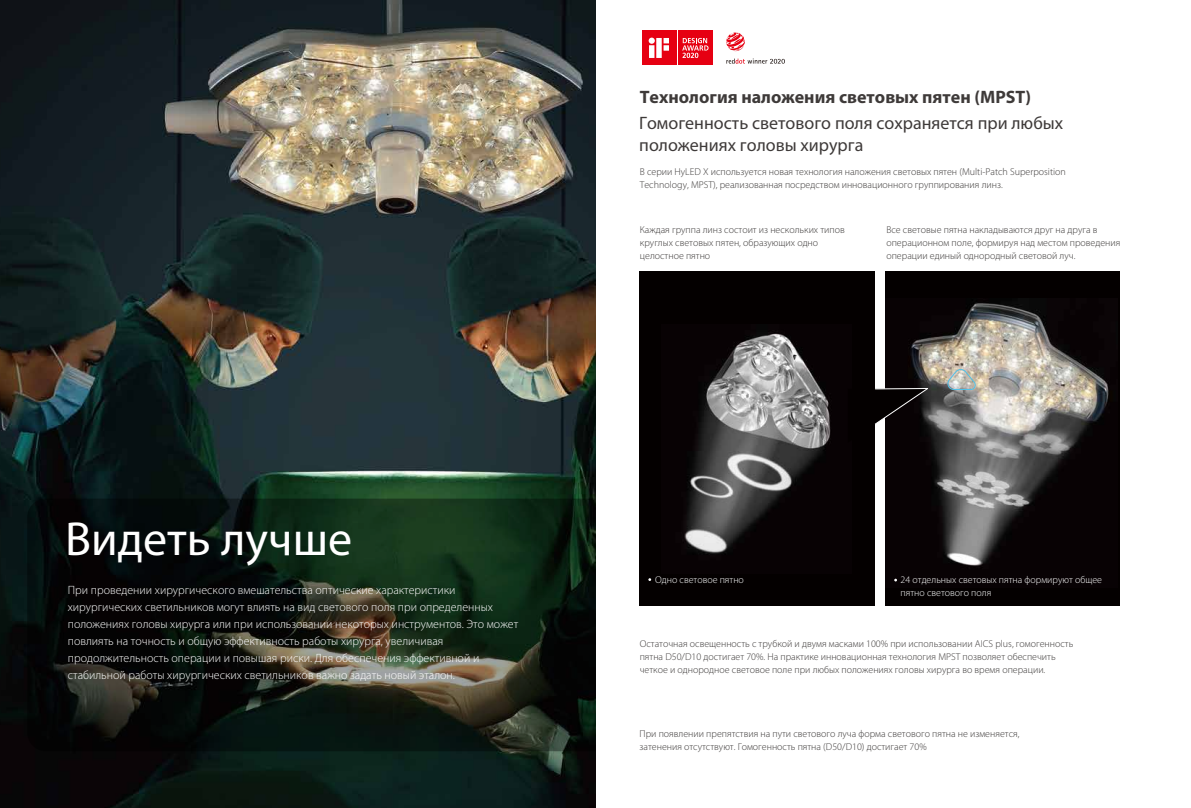
<style>
.page{position:relative;width:1191px;height:808px;background:#fff}
.page>*{position:absolute;margin:0;border:0;box-sizing:border-box;transform-origin:0 0}
.t1{font:48px "Myriad Pro";color:#fff}
.t2{font:18px/21.6px "Myriad Pro";color:#3e3a39}
.t3{font:700 18px "Myriad Pro";color:#3e3a39}
.t4{font:300 12px/17px "Myriad Pro";color:#fff}
.t5{font:300 10px/13px "Myriad Pro";color:#3d3a39}
.t6{font:300 10px/13px "Myriad Pro";color:#fff}
</style>
<div class="page">
<img style="left:0;top:0;width:595px;height:808px">
<svg style="left:27px;top:499px;width:568px;height:252px;background:#151f16"></svg>
<div style="left:639px;top:271px;width:236px;height:334px;background:#040000"></div>
<div style="left:884px;top:271px;width:235px;height:334px;background:#040000"></div>
<img style="left:681px;top:330px;width:150px;height:225px">
<img style="left:894px;top:298px;width:215px;height:284px">
<svg style="left:875px;top:387px;width:56px;height:56px"></svg>
<svg style="left:946px;top:367px;width:32px;height:23px"></svg>
<svg style="left:642px;top:30px;width:71px;height:35px"></svg>
<div style="left:642px;top:31px;width:34px;height:34px;background:#e60012"></div>
<svg style="left:648px;top:38px;width:21px;height:20px"></svg>
<div style="left:678px;top:31px;width:34px;height:34px;background:#e60012"></div>
<svg style="left:682px;top:38px;width:26px;height:20px"></svg>
<svg style="left:726px;top:33px;width:19px;height:18px"></svg>
<svg style="left:726px;top:59px;width:59px;height:5px"></svg>
<h1 class="t1" style="left:65px;top:510px;width:289px">Видеть лучше</h1>
<p class="t4" style="left:68px;top:582px;width:452px">При проведении хирургического вмешательства оптические характеристики хирургических светильников могут влиять на вид светового поля при определенных положениях головы хирурга или при использовании некоторых инструментов. Это может повлиять на точность и общую эффективность работы хирурга, увеличивая продолжительность операции и повышая риски. Для обеспечения эффективной и стабильной работы хирургических светильников важно задать новый эталон.</p>
<h2 class="t3" style="left:640px;top:85px;width:393px">Технология наложения световых пятен (MPST)</h2>
<h2 class="t2" style="left:639px;top:112px;width:425px">Гомогенность светового поля сохраняется при любых положениях головы хирурга</h2>
<p class="t5" style="left:640px;top:165px;width:427px">В серии HyLED X используется новая технология наложения световых пятен (Multi-Patch Superposition<br>Technology, MPST), реализованная посредством инновационного группирования линз.</p>
<p class="t5" style="left:640px;top:223px;width:206px">Каждая группа линз состоит из нескольких типов круглых световых пятен, образующих одно целостное пятно</p>
<p class="t5" style="left:886px;top:223px;width:235px">Все световые пятна накладываются друг на друга в операционном поле, формируя над местом проведения операции единый однородный световой луч.</p>
<p class="t6" style="left:655px;top:573px;width:90px">Одно световое пятно</p>
<p class="t6" style="left:900px;top:573px;width:203px">24 отдельных световых пятна формируют общее пятно светового поля</p>
<p class="t5" style="left:640px;top:637px;width:435px">Остаточная освещенность с трубкой и двумя масками 100% при использовании AICS plus, гомогенность пятна D50/D10 достигает 70%. На практике инновационная технология MPST позволяет обеспечить четкое и однородное световое поле при любых положениях головы хирурга во время операции.</p>
<p class="t5" style="left:639px;top:727px;width:381px">При появлении препятствия на пути светового луча форма светового пятна не изменяется, затенения отсутствуют. Гомогенность пятна (D50/D10) достигает 70%</p>
</div>
